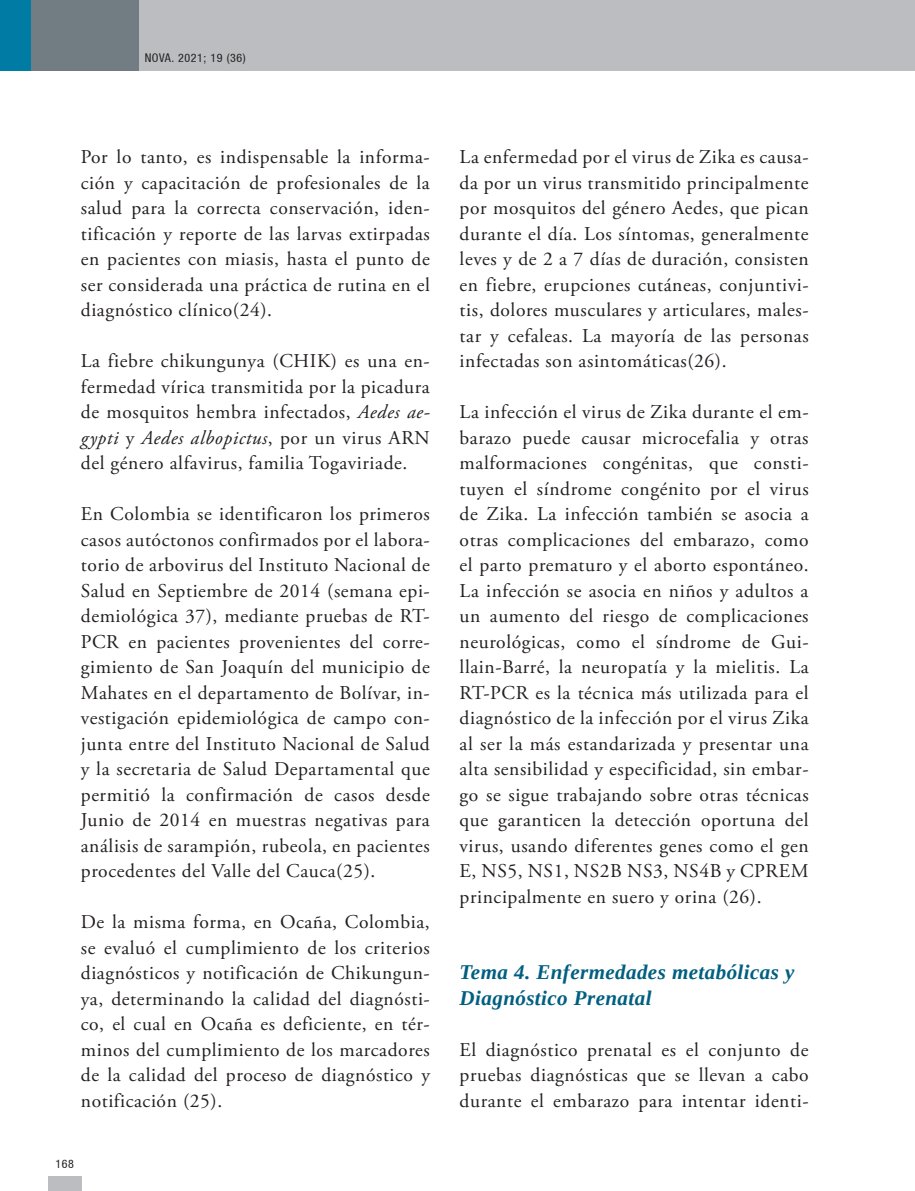
<style>
.page{position:relative;width:915px;height:1191px;background:#fff}
.page>*{position:absolute;margin:0;border:0;box-sizing:border-box;transform-origin:0 0}
.subtitulos_2do_nivel{font:italic 700 21px/25.5px "Liberation Serif";letter-spacing:.02em;color:#005f80}
.parrafo_corrido{font:19.5px/25.5px "Adobe Garamond Pro";letter-spacing:.03em;color:#231f20;text-align:justify}
.t1{font:condensed 12px "Helvetica 57";letter-spacing:.05em;color:#231f20}
.s1{font-style:italic}
</style>
<div class="page">
<div style="left:48px;top:1175px;width:33px;height:16px;background:#bcbdc0"></div>
<div style="left:0;top:0;width:914px;height:71px;background:#bcbdc0"></div>
<div style="left:0;top:0;width:138px;height:71px;background:#717d83"></div>
<div style="left:0;top:0;width:31px;height:71px;background:#007ca4"></div>
<p class="t1" style="left:145px;top:51px;width:103px">NOVA. 2021; 19 (36)</p>
<p class="parrafo_corrido" style="left:81px;top:145px;width:350px">Por lo tanto, es indispensable la informa&shy;ción y capacitación de profesionales de la salud para la correcta conservación, iden&shy;tificación y reporte de las larvas extirpadas en pacientes con miasis, hasta el punto de ser considerada una práctica de rutina en el diagnóstico clínico(24).</p>
<p class="parrafo_corrido" style="left:81px;top:349px;width:350px">La fiebre chikungunya (CHIK) es una en&shy;fermedad vírica transmitida por la picadura de mosquitos hembra infectados, <span class="s1">Aedes ae&shy;gypti</span> y <span class="s1">Aedes albopictus</span>, por un virus ARN del género alfavirus, familia Togaviriade.</p>
<p class="parrafo_corrido" style="left:81px;top:502px;width:350px">En Colombia se identificaron los primeros casos autóctonos confirmados por el labora&shy;torio de arbovirus del Instituto Nacional de Salud en Septiembre de 2014 (semana epi&shy;demiológica 37), mediante pruebas de RT-PCR en pacientes provenientes del corre&shy;gimiento de San Joaquín del municipio de Mahates en el departamento de Bolívar, in&shy;vestigación epidemiológica de campo con&shy;junta entre del Instituto Nacional de Salud y la secretaria de Salud Departamental que permitió la confirmación de casos desde Junio de 2014 en muestras negativas para análisis de sarampión, rubeola, en pacientes procedentes del Valle del Cauca(25).</p>
<p class="parrafo_corrido" style="left:81px;top:910px;width:350px">De la misma forma, en Ocaña, Colombia, se evaluó el cumplimiento de los criterios diagnósticos y notificación de Chikungun&shy;ya, determinando la calidad del diagnósti&shy;co, el cual en Ocaña es deficiente, en tér&shy;minos del cumplimiento de los marcadores de la calidad del proceso de diagnóstico y notificación (25).</p>
<p class="t1" style="left:55px;top:1156px;width:20px">168</p>
<p class="parrafo_corrido" style="left:459px;top:145px;width:350px">La enfermedad por el virus de Zika es causa&shy;da por un virus transmitido principalmente por mosquitos del género Aedes, que pican durante el día. Los síntomas, generalmente leves y de 2 a 7 días de duración, consisten en fiebre, erupciones cutáneas, conjuntivi&shy;tis, dolores musculares y articulares, males&shy;tar y cefaleas. La mayoría de las personas infectadas son asintomáticas(26).</p>
<p class="parrafo_corrido" style="left:459px;top:400px;width:350px">La infección el virus de Zika durante el em&shy;barazo puede causar microcefalia y otras malformaciones congénitas, que consti&shy;tuyen el síndrome congénito por el virus de Zika. La infección también se asocia a otras complicaciones del embarazo, como el parto prematuro y el aborto espontáneo.<br>La infección se asocia en niños y adultos a un aumento del riesgo de complicaciones neurológicas, como el síndrome de Gui&shy;llain-Barré, la neuropatía y la mielitis. La RT-PCR es la técnica más utilizada para el diagnóstico de la infección por el virus Zika al ser la más estandarizada y presentar una alta sensibilidad y especificidad, sin embar&shy;go se sigue trabajando sobre otras técnicas que garanticen la detección oportuna del virus, usando diferentes genes como el gen E, NS5, NS1, NS2B NS3, NS4B y CPREM principalmente en suero y orina (26).</p>
<p class="subtitulos_2do_nivel" style="left:459px;top:959px;width:336px">Tema 4. Enfermedades metabólicas y<br>Diagnóstico Prenatal</p>
<p class="parrafo_corrido" style="left:459px;top:1037px;width:350px">El diagnóstico prenatal es el conjunto de pruebas diagnósticas que se llevan a cabo durante el embarazo para intentar identi-</p>
</div>
